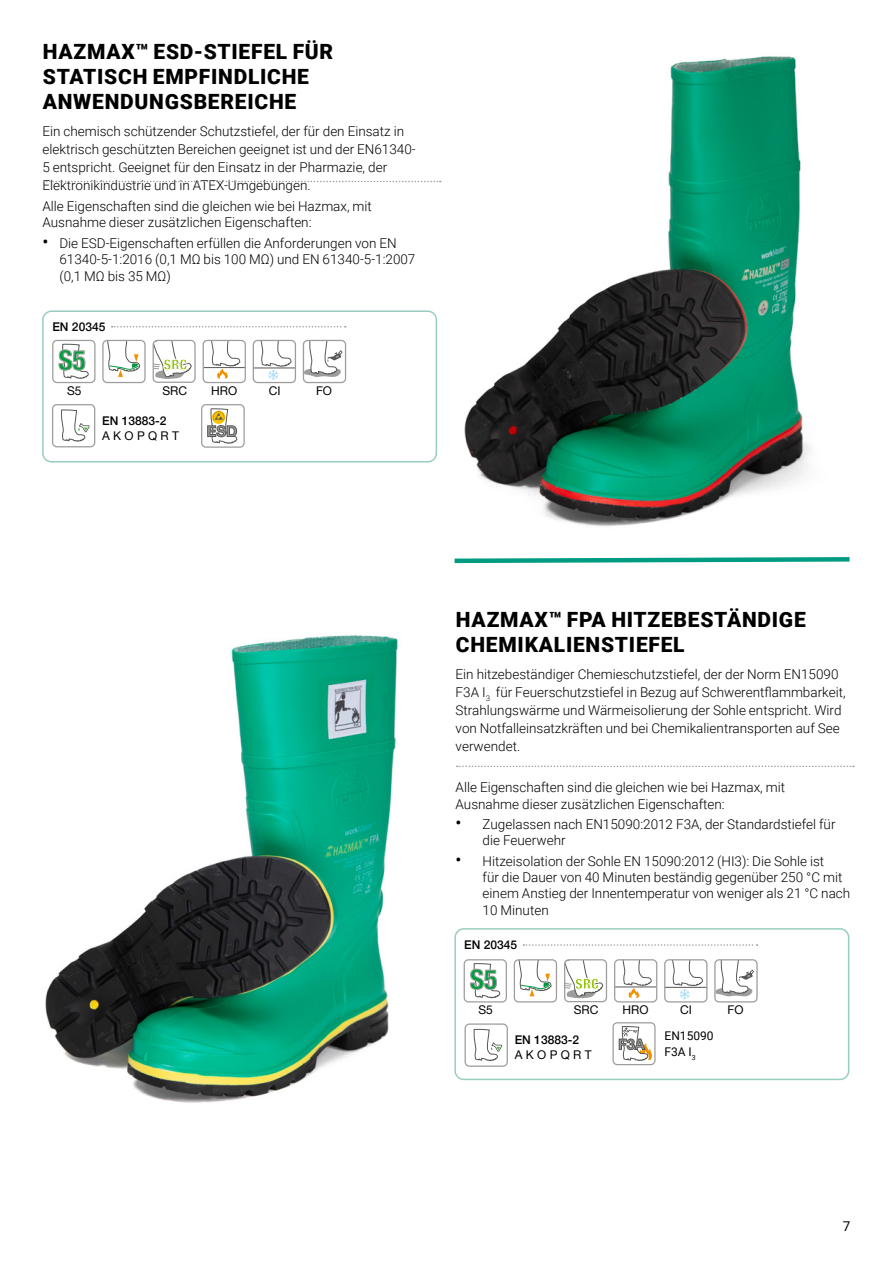
<style>
.page{position:relative;width:893px;height:1263px;background:#fff}
.page>*{position:absolute;margin:0;border:0;box-sizing:border-box;transform-origin:0 0}
.t1{font:700 condensed 27.3px "Helvetica Neue";color:#009e3c}
.t2{font:900 21px/25.2px "Roboto";letter-spacing:.035em;color:#000}
.t3{font:900 condensed 14.4px "Helvetica Neue";color:#92c100}
.t4{font:700 14.4px "Helvetica Neue";color:#9d9d9c}
.t5{font:300 13.5px/18px "Roboto";color:#000}
.t6{font:13.5px "Roboto";color:#000}
.t7{font:500 12px/14.4px "Helvetica Neue";color:#000}
.t8{font:12px "Helvetica Neue";color:#000}
.t9{font:12px/16.5px "Roboto";color:#000}
.s1{font-weight:400;font-size:18px}
.s2{font-weight:400}
</style>
<div class="page">
<div style="left:42px;top:310px;width:395px;height:152px;border:2px solid #99cdc0;border-radius:9px"></div>
<img style="left:464px;top:56px;width:347px;height:470px">
<img style="left:45px;top:635px;width:353px;height:468px">
<svg style="left:614px;top:1024px;width:40px;height:39px"></svg>
<div style="left:612px;top:1022px;width:44px;height:43px;border:1px solid #9d9d9c;border-radius:4px"></div>
<svg style="left:253px;top:340px;width:41px;height:42px"></svg>
<div style="left:253px;top:340px;width:43px;height:43px;border:1px solid #9d9d9c;border-radius:4px"></div>
<svg style="left:665px;top:961px;width:42px;height:41px"></svg>
<div style="left:664px;top:959px;width:43px;height:43px;border:1px solid #9d9d9c;border-radius:4px"></div>
<svg style="left:305px;top:342px;width:38px;height:35px"></svg>
<div style="left:303px;top:340px;width:43px;height:43px;border:1px solid #9d9d9c;border-radius:4px"></div>
<svg style="left:716px;top:961px;width:38px;height:36px"></svg>
<div style="left:714px;top:959px;width:44px;height:43px;border:1px solid #9d9d9c;border-radius:4px"></div>
<svg style="left:54px;top:342px;width:35px;height:39px"></svg>
<div style="left:52px;top:340px;width:43px;height:43px;border:1px solid #9d9d9c;border-radius:4px"></div>
<svg style="left:466px;top:961px;width:39px;height:38px"></svg>
<div style="left:464px;top:959px;width:43px;height:43px;border:1px solid #9d9d9c;border-radius:4px"></div>
<svg style="left:104px;top:342px;width:40px;height:35px"></svg>
<div style="left:102px;top:340px;width:44px;height:43px;border:1px solid #9d9d9c;border-radius:4px"></div>
<svg style="left:516px;top:961px;width:39px;height:36px"></svg>
<div style="left:514px;top:959px;width:43px;height:43px;border:1px solid #9d9d9c;border-radius:4px"></div>
<svg style="left:473px;top:1028px;width:30px;height:33px"></svg>
<div style="left:465px;top:1023px;width:43px;height:44px;border:1px solid #9d9d9c;border-radius:4px"></div>
<svg style="left:203px;top:340px;width:41px;height:41px"></svg>
<div style="left:203px;top:340px;width:43px;height:43px;border:1px solid #9d9d9c;border-radius:4px"></div>
<svg style="left:616px;top:961px;width:41px;height:40px"></svg>
<div style="left:614px;top:959px;width:43px;height:43px;border:1px solid #9d9d9c;border-radius:4px"></div>
<svg style="left:153px;top:340px;width:39px;height:39px"></svg>
<div style="left:153px;top:340px;width:43px;height:43px;border:1px solid #9d9d9c;border-radius:4px"></div>
<svg style="left:566px;top:961px;width:37px;height:37px"></svg>
<div style="left:564px;top:959px;width:43px;height:43px;border:1px solid #9d9d9c;border-radius:4px"></div>
<svg style="left:112px;top:326px;width:234px;height:1px"></svg>
<svg style="left:523px;top:944px;width:234px;height:2px"></svg>
<svg style="left:203px;top:406px;width:40px;height:40px"></svg>
<div style="left:201px;top:404px;width:44px;height:44px;border:1px solid #9d9d9c;border-radius:4px"></div>
<svg style="left:61px;top:409px;width:29px;height:33px"></svg>
<div style="left:52px;top:404px;width:43px;height:43px;border:1px solid #9d9d9c;border-radius:4px"></div>
<svg style="left:44px;top:181px;width:397px;height:1px"></svg>
<svg style="left:457px;top:766px;width:397px;height:1px"></svg>
<div style="left:454px;top:928px;width:395px;height:152px;border:2px solid #99cdc0;border-radius:9px"></div>
<svg style="left:454px;top:557px;width:396px;height:7px"></svg>
<p class="t2" style="left:43px;top:38px;width:292px">HAZMAX™ ESD-STIEFEL FÜR<br>STATISCH EMPFINDLICHE<br>ANWENDUNGSBEREICHE</p>
<p class="t5" style="left:42px;top:122px;width:375px">Ein chemisch schützender Schutzstiefel, der für den Einsatz in elektrisch geschützten Bereichen geeignet ist und der EN61340- 5 entspricht. Geeignet für den Einsatz in der Pharmazie, der Elektronikindustrie und in ATEX-Umgebungen.</p>
<p class="t5" style="left:42px;top:197px;width:331px;line-height:16.5px">Alle Eigenschaften sind die gleichen wie bei Hazmax, mit<br>Ausnahme dieser zusätzlichen Eigenschaften:</p>
<p class="t5" style="left:59px;top:234px;width:357px;line-height:16.5px;text-indent:-17px"><span class="s1">•</span> Die ESD-Eigenschaften erfüllen die Anforderungen von EN<br>61340-5-1:2016 (0,1 MΩ bis 100 MΩ) und EN 61340-5-1:2007 (0,1 MΩ bis 35 MΩ)</p>
<p class="t7" style="left:52px;top:319px;width:54px">EN 20345</p>
<p class="t1" style="left:58px;top:343px;width:29px">S5</p>
<p class="t8" style="left:67px;top:382px;width:16px">S5</p>
<p class="t3" style="left:164px;top:355px;width:25px">SRC</p>
<p class="t8" style="left:162px;top:382px;width:26px">SRC</p>
<p class="t7" style="left:102px;top:413px;width:78px">EN 13883-2<br><span class="s2">A K O P Q R T</span></p>
<p class="t8" style="left:211px;top:382px;width:28px">HRO</p>
<p class="t8" style="left:269px;top:382px;width:13px">CI</p>
<p class="t8" style="left:316px;top:382px;width:18px">FO</p>
<p class="t2" style="left:456px;top:606px;width:351px">HAZMAX™ FPA HITZEBESTÄNDIGE<br>CHEMIKALIENSTIEFEL</p>
<p class="t5" style="left:456px;top:664px;width:391px">Ein hitzebeständiger Chemieschutzstiefel, der der Norm EN15090<br>F3A I<sub>3</sub> für Feuerschutzstiefel in Bezug auf Schwerentflammbarkeit, Strahlungswärme und Wärmeisolierung der Sohle entspricht. Wird von Notfalleinsatzkräften und bei Chemikalientransporten auf See verwendet.</p>
<p class="t5" style="left:456px;top:779px;width:331px;line-height:16.5px">Alle Eigenschaften sind die gleichen wie bei Hazmax, mit<br>Ausnahme dieser zusätzlichen Eigenschaften:</p>
<p class="t5" style="left:483px;top:816px;width:354px;line-height:16.2px;text-indent:-27px"><span class="s1">•</span> Zugelassen nach EN15090:2012 F3A, der Standardstiefel für die Feuerwehr</p>
<p class="t5" style="left:483px;top:852px;width:369px;line-height:16.2px;text-indent:-27px"><span class="s1">•</span> Hitzeisolation der Sohle EN 15090:2012 (HI3): Die Sohle ist<br>für die Dauer von 40 Minuten beständig gegenüber 250 °C mit einem Anstieg der Innentemperatur von weniger als 21 °C nach 10 Minuten</p>
<p class="t7" style="left:464px;top:937px;width:54px">EN 20345</p>
<p class="t1" style="left:470px;top:963px;width:29px">S5</p>
<p class="t8" style="left:478px;top:1001px;width:16px">S5</p>
<p class="t3" style="left:575px;top:975px;width:25px">SRC</p>
<p class="t8" style="left:574px;top:1001px;width:26px">SRC</p>
<p class="t7" style="left:515px;top:1032px;width:78px">EN 13883-2<br><span class="s2">A K O P Q R T</span></p>
<p class="t8" style="left:623px;top:1001px;width:28px">HRO</p>
<p class="t4" style="left:618px;top:1035px;width:28px">F3A</p>
<p class="t8" style="left:680px;top:1001px;width:13px">CI</p>
<p class="t9" style="left:665px;top:1027px;width:51px">EN15090<br>F3A I<sub>3</sub></p>
<p class="t8" style="left:727px;top:1001px;width:18px">FO</p>
<p class="t6" style="left:843px;top:1216px;width:9px">7</p>
</div>
